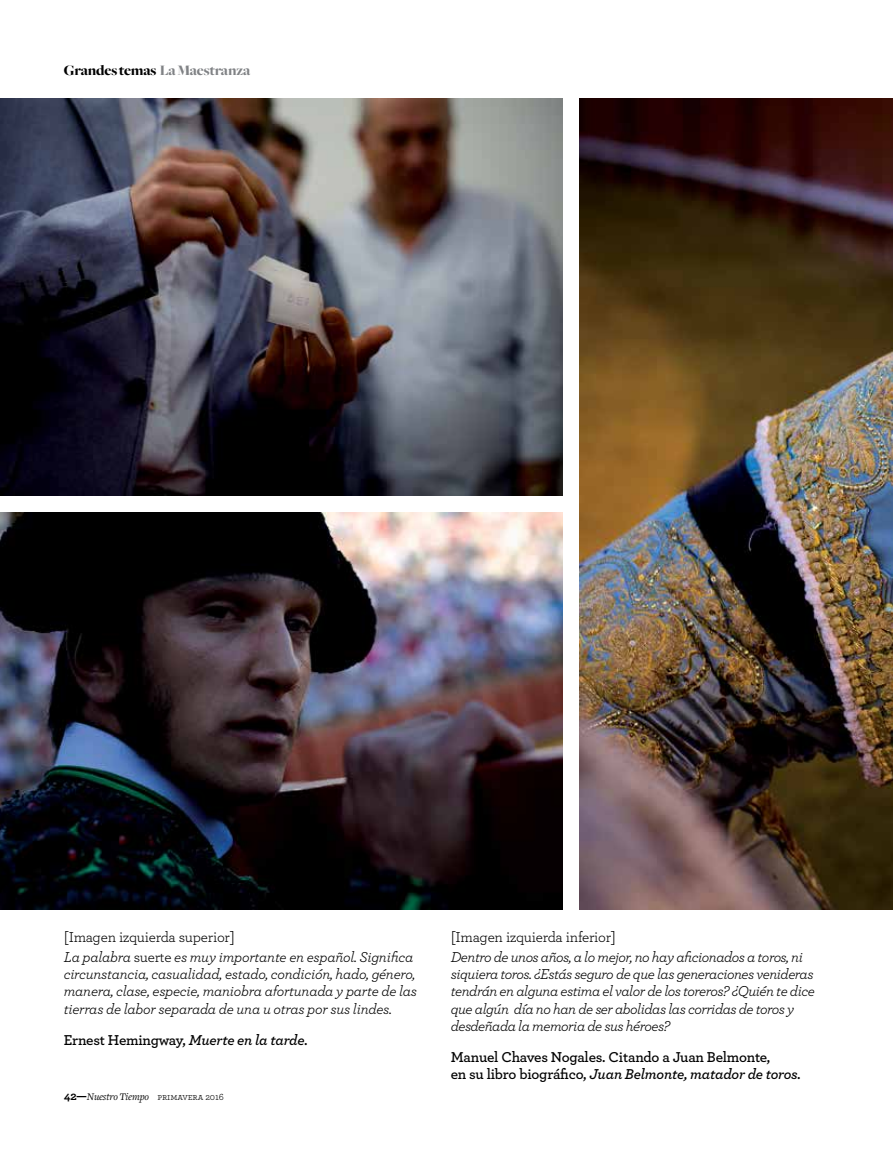
<style>
.page{position:relative;width:893px;height:1149px;background:#fff}
.page>*{position:absolute;margin:0;border:0;box-sizing:border-box;transform-origin:0 0}
.t1{font:italic 15px/17.2px "Archer";letter-spacing:-.03em;color:#000}
.t2{font:600 15px/17.2px "Archer";letter-spacing:-.015em;color:#000}
.t3{font:15px "Archer";letter-spacing:-.015em;color:#000}
.t4{font:900 15px "Freight Big";letter-spacing:-.01em;color:#000}
.t5{font:italic 10.5px "Freight Text";letter-spacing:-.01em;color:#000}
.s1{color:#808285}
.s2{font-style:normal}
.s3{font-style:italic}
.s4{font-family:"Archer";font-weight:700;font-style:normal;font-size:12px}
.s5{font-family:"Archer Book SC";font-style:normal;font-size:9.75px}
.s6{font-family:"Archer";font-style:normal;font-size:9.75px}
</style>
<div class="page">
<img style="left:580px;top:98px;width:313px;height:811px">
<img style="left:0;top:512px;width:563px;height:397px">
<img style="left:0;top:98px;width:563px;height:397px">
<p class="t4" style="left:64px;top:62px;width:188px">Grandes temas <span class="s1">La Maestranza</span></p>
<p class="t1" style="left:64px;top:926px;width:351px;line-height:19.8px"><span class="s2">[Imagen izquierda superior]<br></span>La palabra <span class="s2">suerte</span> es muy importante en español. Significa</p>
<p class="t1" style="left:64px;top:964px;width:355px;text-align:justify">circunstancia, casualidad, estado, condición, hado, género, manera, clase, especie, maniobra afortunada y parte de las tierras de labor separada de una u otras por sus lindes.</p>
<p class="t2" style="left:64px;top:1030px;width:246px">Ernest Hemingway, <span class="s3">Muerte en la tarde.</span></p>
<p class="t5" style="left:64px;top:1090px;width:162px"><span class="s4">42—</span>Nuestro Tiempo <span class="s5">primavera</span> <span class="s6">2016</span></p>
<p class="t3" style="left:451px;top:927px;width:167px">[Imagen izquierda inferior]</p>
<p class="t1" style="left:451px;top:947px;width:366px">Dentro de unos años, a lo mejor, no hay aficionados a toros, ni siquiera toros. ¿Estás seguro de que las generaciones venideras tendrán en alguna estima el valor de los toreros? ¿Quién te dice que algún día no han de ser abolidas las corridas de toros y desdeñada la memoria de sus héroes?</p>
<p class="t2" style="left:451px;top:1047px;width:351px">Manuel Chaves Nogales. Citando a Juan Belmonte,<br>en su libro biográfico, <span class="s3">Juan Belmonte, matador de toros.</span></p>
</div>
